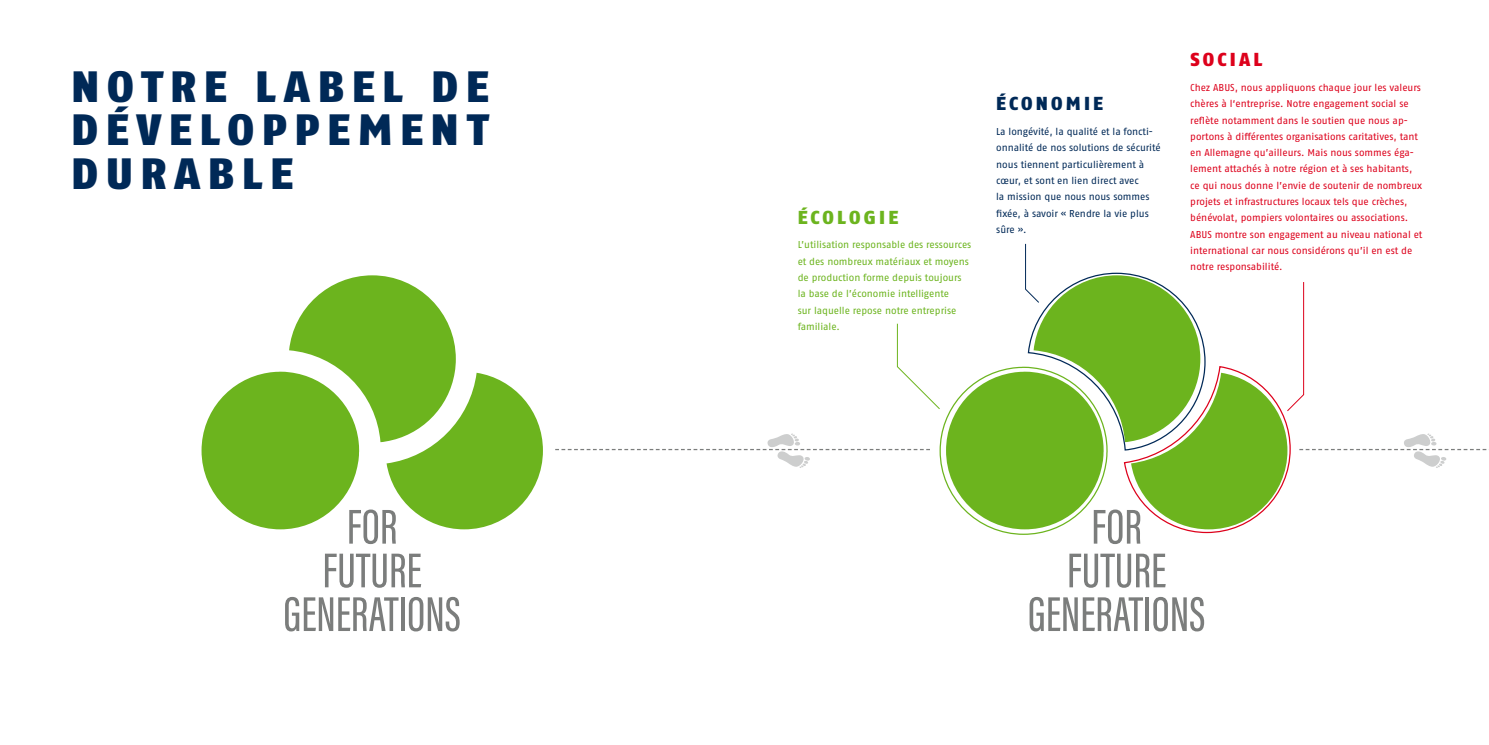
<style>
.page{position:relative;width:1489px;height:745px;background:#fff}
.page>*{position:absolute;margin:0;border:0;box-sizing:border-box;transform-origin:0 0}
.t1{font:900 43.75px/43.8px "ABUS Fago Pro";letter-spacing:.17em;color:#002957;text-align:justify}
.t2{font:900 18.75px "ABUS Fago Pro";letter-spacing:.17em;color:#6cb41e}
.t3{font:900 18.75px "ABUS Fago Pro";letter-spacing:.17em;color:#002957}
.t4{font:900 18.75px "ABUS Fago Pro";letter-spacing:.17em;color:#dd001b}
.t5{font:10px/16.2px "ABUS Fago Pro";color:#dd001b}
.t6{font:10px/16.2px "ABUS Fago Pro";color:#002957}
.t7{font:10px/16.2px "ABUS Fago Pro";letter-spacing:-.005em;color:#6cb41e}
</style>
<div class="page">
<svg style="left:325px;top:553px;width:96px;height:34px"></svg>
<svg style="left:285px;top:596px;width:113px;height:35px"></svg>
<hr style="left:401px;top:597px;width:3px;height:33px;background:#7b7d7c">
<svg style="left:409px;top:596px;width:50px;height:35px"></svg>
<svg style="left:201px;top:275px;width:342px;height:268px"></svg>
<svg style="left:1069px;top:553px;width:96px;height:34px"></svg>
<svg style="left:1029px;top:597px;width:113px;height:34px"></svg>
<hr style="left:1145px;top:597px;width:3px;height:33px;background:#7b7d7c">
<svg style="left:1153px;top:596px;width:51px;height:35px"></svg>
<svg style="left:555px;top:243px;width:932px;height:300px"></svg>
<h1 class="t1" style="left:71px;top:64px;width:419px">NOTRE LABEL DE DÉVELOPPEMENT DURABLE</h1>
<h2 class="t2" style="left:797px;top:206px;width:102px">ÉCOLOGIE</h2>
<p class="t7" style="left:797px;top:237px;width:175px">L’utilisation responsable des ressources et des nombreux matériaux et moyens de production forme depuis toujours la base de l’économie intelligente<br>sur laquelle repose notre entreprise familiale.</p>
<h2 class="t3" style="left:996px;top:92px;width:108px">ÉCONOMIE</h2>
<p class="t6" style="left:996px;top:123px;width:166px">La longévité, la qualité et la foncti&shy;onnalité de nos solutions de sécurité nous tiennent particulièrement à cœur, et sont en lien direct avec<br>la mission que nous nous sommes fixée, à savoir « Rendre la vie plus sûre ».</p>
<h2 class="t4" style="left:1190px;top:48px;width:73px">SOCIAL</h2>
<p class="t5" style="left:1190px;top:79px;width:234px">Chez ABUS, nous appliquons chaque jour les valeurs chères à l‘entreprise. Notre engagement social se reflète notamment dans le soutien que nous ap&shy;portons à différentes organisations caritatives, tant en Allemagne qu’ailleurs. Mais nous sommes éga&shy;lement attachés à notre région et à ses habitants, ce qui nous donne l’envie de soutenir de nombreux projets et infrastructures locaux tels que crèches, bénévolat, pompiers volontaires ou associations.<br>ABUS montre son engagement au niveau national et international car nous considérons qu’il en est de notre responsabilité.</p>
</div>
